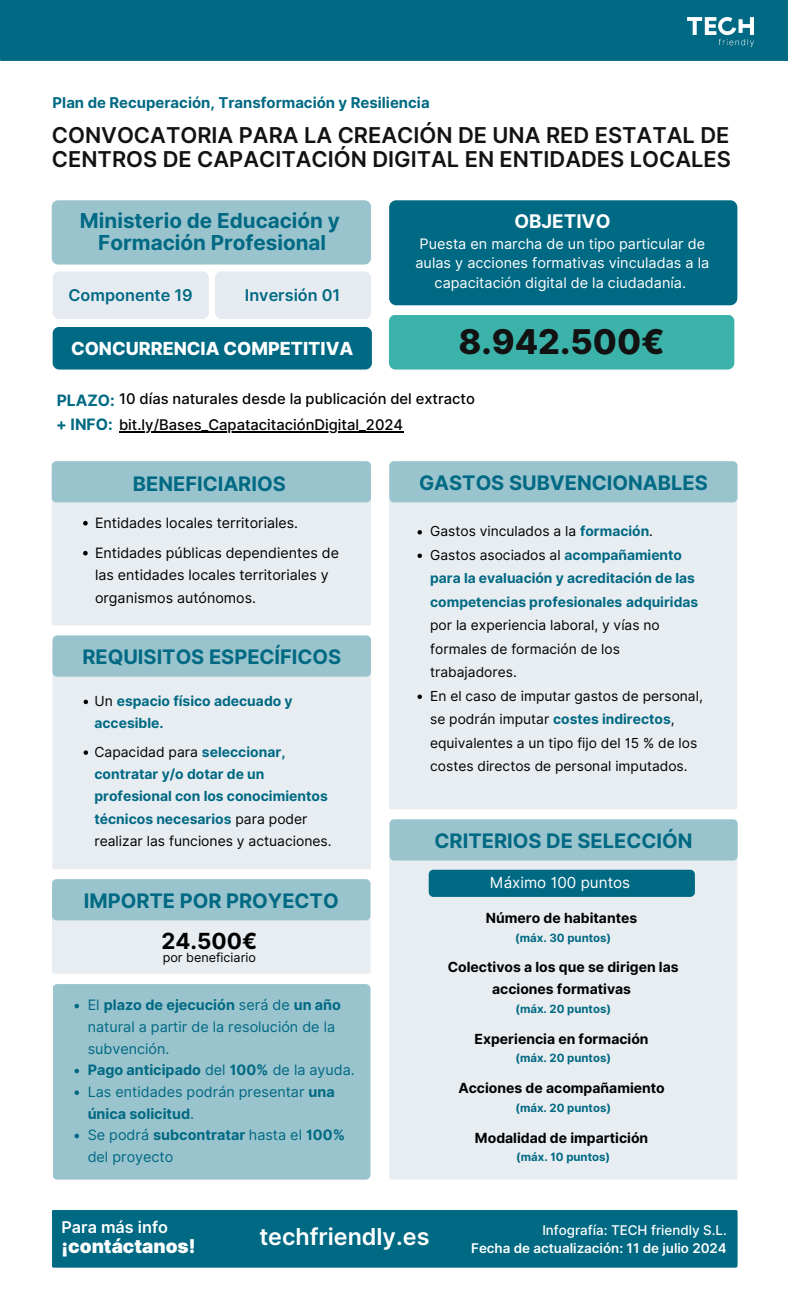
<style>
.page{position:relative;width:788px;height:1313px;background:#fff}
.page>*{position:absolute;margin:0;border:0;box-sizing:border-box;transform-origin:0 0}
.t1{font:800 34.12px "Inter";color:#121212}
.t2{font:600 23.28px "Inter";color:#fff}
.t3{font:700 22.22px "Inter";color:#000}
.t4{font:600 21.88px/23.6px "Inter";color:#121212}
.t5{font:700 20.65px/22.3px "Inter";color:#006983;text-align:center}
.t6{font:700 20.04px "Inter";color:#006983}
.t7{font:900 18.99px "Inter";color:#fff}
.t8{font:700 18.81px "Inter";color:#fff}
.t9{font:800 18.03px "Inter";color:#fff}
.t10{font:600 16.28px "Inter";color:#006983}
.t11{font:600 16.19px "Inter";color:#fff}
.t12{font:700 15.66px "Inter";color:#006983}
.t13{font:15.22px "Inter";color:#fff}
.t14{font:700 14.88px "Inter";color:#006983}
.t15{font:500 14.7px "Inter";color:#000}
.t16{font:14.44px/19.7px "Inter";color:#fff;text-align:center}
.t17{font:14.35px/21.7px "Inter";color:#006983}
.t18{font:700 14.35px "Inter";color:#006983}
.t19{font:14.26px/22.7px "Inter";color:#000}
.t20{font:700 13.91px/22.3px "Inter";color:#006983}
.t21{font:700 13.91px/21.9px "Inter";color:#000;text-align:center}
.t22{font:13.83px/23.4px "Inter";color:#000}
.t23{font:600 13.39px "Inter";color:#fff}
.t24{font:500 13.39px "Inter";color:#fff}
.t25{font:12.6px "Inter";color:#000}
.t26{font:700 11.38px "Inter";color:#006983}
.s1{font-weight:700;font-size:15.75px;color:#006983}
.s2{font-weight:400;color:#000}
.s3{font-weight:700}
.s4{font-weight:400}
.s5{font-weight:700;color:#006983}
</style>
<div class="page">
<div style="left:0;top:0;width:788px;height:61px;background:#006983"></div>
<div style="left:389px;top:200px;width:348px;height:105px;background:#006983;border-radius:7px"></div>
<div style="left:52px;top:200px;width:319px;height:64px;background:#99c3cd;border-radius:6px"></div>
<div style="left:52px;top:464px;width:319px;height:161px;background:#e6ebf1;border-radius:2px"></div>
<div style="left:52px;top:461px;width:319px;height:41px;background:#99c3cd;border-radius:5px"></div>
<svg style="left:83px;top:521px;width:5px;height:4px"></svg>
<svg style="left:83px;top:551px;width:5px;height:4px"></svg>
<div style="left:389px;top:315px;width:345px;height:54px;background:#3cb3aa;border-radius:6px"></div>
<hr style="left:119px;top:431px;width:284px;height:2px;background:#000">
<div style="left:389px;top:499px;width:348px;height:310px;background:#e6ebf1;border-radius:2px"></div>
<div style="left:389px;top:461px;width:348px;height:41px;background:#99c3cd;border-radius:5px"></div>
<svg style="left:417px;top:530px;width:5px;height:4px"></svg>
<svg style="left:417px;top:553px;width:5px;height:5px"></svg>
<svg style="left:417px;top:694px;width:5px;height:5px"></svg>
<div style="left:52px;top:645px;width:319px;height:224px;background:#e6ebf1;border-radius:2px"></div>
<div style="left:52px;top:635px;width:319px;height:41px;background:#99c3cd;border-radius:5px"></div>
<svg style="left:84px;top:699px;width:4px;height:5px"></svg>
<svg style="left:84px;top:750px;width:4px;height:5px"></svg>
<div style="left:53px;top:984px;width:317px;height:195px;background:#99c3cd;border-radius:5px"></div>
<svg style="left:74px;top:1003px;width:5px;height:5px"></svg>
<svg style="left:74px;top:1068px;width:5px;height:5px"></svg>
<svg style="left:74px;top:1090px;width:5px;height:5px"></svg>
<svg style="left:74px;top:1133px;width:5px;height:5px"></svg>
<img style="left:687px;top:17px;width:66px;height:30px">
<div style="left:52px;top:1209px;width:685px;height:58px;background:#006983;border-radius:2px"></div>
<div style="left:53px;top:327px;width:319px;height:42px;background:#006983;border-radius:6px"></div>
<div style="left:53px;top:271px;width:156px;height:48px;background:#e6ebf1;border-radius:6px"></div>
<div style="left:215px;top:271px;width:156px;height:48px;background:#e6ebf1;border-radius:6px"></div>
<div style="left:52px;top:888px;width:318px;height:85px;background:#e6ebf1;border-radius:2px"></div>
<div style="left:52px;top:879px;width:318px;height:41px;background:#99c3cd;border-radius:5px"></div>
<div style="left:389px;top:857px;width:348px;height:322px;background:#e6ebf1;border-radius:2px"></div>
<div style="left:389px;top:819px;width:348px;height:41px;background:#99c3cd;border-radius:5px"></div>
<div style="left:428px;top:869px;width:266px;height:28px;background:#006983;border-radius:5px"></div>
<p class="t14" style="left:53px;top:93px;width:378px">Plan de Recuperación, Transformación y Resiliencia</p>
<p class="t4" style="left:52px;top:123px;width:680px">CONVOCATORIA PARA LA CREACIÓN DE UNA RED ESTATAL DE<br>CENTROS DE CAPACITACIÓN DIGITAL EN ENTIDADES LOCALES</p>
<p class="t5" style="left:80px;top:209px;width:261px">Ministerio de Educación y<br>Formación Profesional</p>
<p class="t10" style="left:69px;top:285px;width:126px">Componente 19</p>
<h4 class="t10" style="left:245px;top:285px;width:97px">Inversión 01</h4>
<p class="t9" style="left:71px;top:337px;width:284px">CONCURRENCIA COMPETITIVA</p>
<h6 class="t8" style="left:514px;top:209px;width:98px">OBJETIVO</h6>
<p class="t16" style="left:415px;top:233px;width:295px">Puesta en marcha de un tipo particular de aulas y acciones formativas vinculadas a la capacitación digital de la ciudadanía.</p>
<p class="t1" style="left:458px;top:321px;width:208px">8.942.500€</p>
<h2 class="t12" style="left:57px;top:390px;width:60px">PLAZO:</h2>
<h5 class="t15" style="left:119px;top:390px;width:357px">10 días naturales desde la publicación del extracto</h5>
<p class="t15" style="left:56px;top:416px;width:348px"><span class="s1">+ INFO:</span> bit.ly/Bases_CapatacitaciónDigital_2024</p>
<h1 class="t6" style="left:133px;top:471px;width:154px">BENEFICIARIOS</h1>
<p class="t19" style="left:95px;top:511px;width:204px">Entidades locales territoriales.</p>
<p class="t19" style="left:95px;top:541px;width:245px">Entidades públicas dependientes de las entidades locales territoriales y organismos autónomos.</p>
<h4 class="t6" style="left:82px;top:644px;width:260px">REQUISITOS ESPECÍFICOS</h4>
<p class="t20" style="left:94px;top:690px;width:200px"><span class="s2">Un</span> espacio físico adecuado y accesible.</p>
<p class="t20" style="left:94px;top:740px;width:239px"><span class="s2">Capacidad para</span> seleccionar, contratar y/o dotar de un profesional con los conocimientos técnicos necesarios <span class="s2">para poder realizar las funciones y actuaciones.</span></p>
<p class="t6" style="left:84px;top:888px;width:256px">IMPORTE POR PROYECTO</p>
<p class="t3" style="left:161px;top:927px;width:97px">24.500€</p>
<p class="t25" style="left:163px;top:949px;width:95px">por beneficiario</p>
<h4 class="t17" style="left:88px;top:994px;width:255px">El <span class="s3">plazo de ejecución</span> será de <span class="s3">un año </span>natural a partir de la resolución de la subvención.</h4>
<p class="t18" style="left:88px;top:1061px;width:269px">Pago anticipado <span class="s4">del</span> 100% <span class="s4">de la ayuda.</span></p>
<p class="t17" style="left:88px;top:1080px;width:248px">Las entidades podrán presentar <span class="s3">una única solicitud</span>.</p>
<p class="t17" style="left:88px;top:1124px;width:259px">Se podrá <span class="s3">subcontratar</span> hasta el <span class="s3">100% </span>del proyecto</p>
<p class="t6" style="left:419px;top:470px;width:290px">GASTOS SUBVENCIONABLES</p>
<h4 class="t22" style="left:430px;top:519px;width:224px">Gastos vinculados a la <span class="s5">formación</span>.</h4>
<p class="t22" style="left:430px;top:543px;width:269px">Gastos asociados al <span class="s5">acompañamiento para la evaluación y acreditación de las competencias profesionales adquiridas </span>por la experiencia laboral, y vías no formales de formación de los trabajadores.</p>
<p class="t22" style="left:430px;top:684px;width:274px">En el caso de imputar gastos de personal, se podrán imputar <span class="s5">costes indirectos</span>, equivalentes a un tipo fijo del 15 % de los costes directos de personal imputados.</p>
<p class="t6" style="left:434px;top:828px;width:259px">CRITERIOS DE SELECCIÓN</p>
<h3 class="t13" style="left:489px;top:873px;width:142px">Máximo 100 puntos</h3>
<p class="t21" style="left:486px;top:907px;width:153px">Número de habitantes</p>
<p class="t26" style="left:515px;top:930px;width:97px">(máx. 30 puntos)</p>
<p class="t21" style="left:447px;top:956px;width:232px">Colectivos a los que se dirigen las acciones formativas</p>
<p class="t26" style="left:515px;top:1002px;width:97px">(máx. 20 puntos)</p>
<p class="t21" style="left:474px;top:1027px;width:176px">Experiencia en formación</p>
<p class="t26" style="left:515px;top:1051px;width:97px">(máx. 20 puntos)</p>
<p class="t21" style="left:458px;top:1077px;width:208px">Acciones de acompañamiento</p>
<h5 class="t26" style="left:515px;top:1101px;width:97px">(máx. 20 puntos)</h5>
<p class="t21" style="left:475px;top:1126px;width:175px">Modalidad de impartición</p>
<p class="t26" style="left:516px;top:1150px;width:95px">(máx. 10 puntos)</p>
<h4 class="t11" style="left:61px;top:1217px;width:108px">Para más info</h4>
<h4 class="t7" style="left:61px;top:1235px;width:136px">¡contáctanos!</h4>
<p class="t2" style="left:259px;top:1222px;width:172px">techfriendly.es</p>
<p class="t24" style="left:542px;top:1222px;width:186px">Infografía: TECH friendly S.L.</p>
<p class="t23" style="left:471px;top:1239px;width:257px">Fecha de actualización: 11 de julio 2024</p>
</div>
